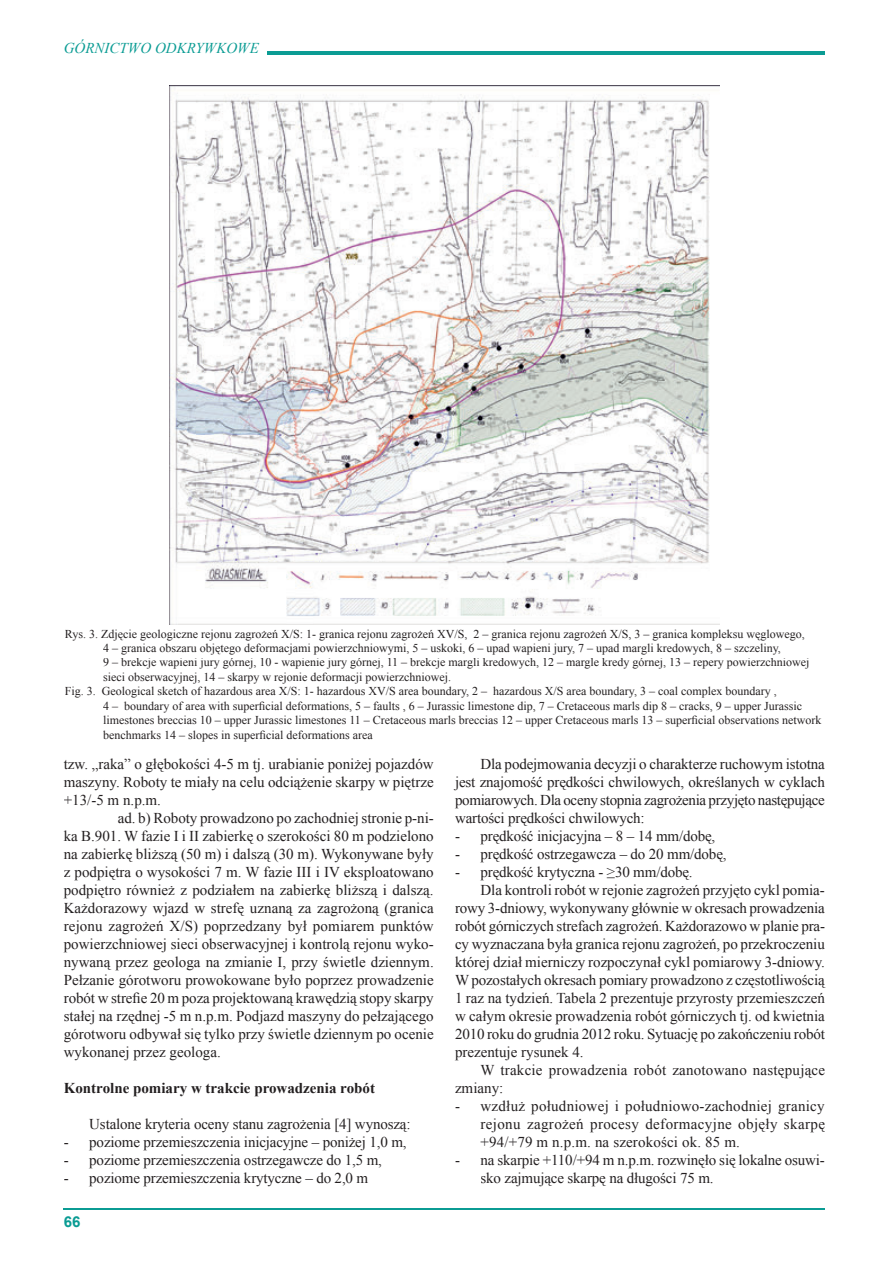
<style>
.page{position:relative;width:893px;height:1263px;background:#fff}
.page>*{position:absolute;margin:0;border:0;box-sizing:border-box;transform-origin:0 0}
.t1{font:15px/18px "Times New Roman";letter-spacing:-.01em;color:#231f20;text-align:justify}
.t2{font:15px "Times New Roman";letter-spacing:.015em;color:#231f20}
.t3{font:700 15px "Times New Roman";color:#231f20}
.t4{font:italic 15px "Times New Roman";color:#0b9c94}
.t5{font:700 15px "Arial";color:#0b9c94}
.t6{font:12px "Times New Roman";color:#231f20}
</style>
<div class="page">
<hr style="left:64px;top:1208px;width:761px;height:1px;background:#0b9c94">
<hr style="left:267px;top:51px;width:558px;height:3px;background:#0b9c94">
<img style="left:169px;top:85px;width:550px;height:539px">
<p class="t4" style="left:64px;top:37px;width:197px">GÓRNICTWO ODKRYWKOWE</p>
<p class="t6" style="left:65px;top:626px;width:742px">Rys. 3. Zdjęcie geologiczne rejonu zagrożeń X/S: 1- granica rejonu zagrożeń XV/S, 2 – granica rejonu zagrożeń X/S, 3 – granica kompleksu węglowego,</p>
<p class="t6" style="left:103px;top:640px;width:679px">4 – granica obszaru objętego deformacjami powierzchniowymi, 5 – uskoki, 6 – upad wapieni jury, 7 – upad margli kredowych, 8 – szczeliny,</p>
<p class="t6" style="left:103px;top:654px;width:708px">9 – brekcje wapieni jury górnej, 10 - wapienie jury górnej, 11 – brekcje margli kredowych, 12 – margle kredy górnej, 13 – repery powierzchniowej</p>
<p class="t6" style="left:103px;top:669px;width:349px">sieci obserwacyjnej, 14 – skarpy w rejonie deformacji powierzchniowej.</p>
<p class="t6" style="left:65px;top:683px;width:713px">Fig. 3. Geological sketch of hazardous area X/S: 1- hazardous XV/S area boundary, 2 – hazardous X/S area boundary, 3 – coal complex boundary ,</p>
<p class="t6" style="left:103px;top:698px;width:700px">4 – boundary of area with superficial deformations, 5 – faults , 6 – Jurassic limestone dip, 7 – Cretaceous marls dip 8 – cracks, 9 – upper Jurassic</p>
<p class="t6" style="left:103px;top:712px;width:720px">limestones breccias 10 – upper Jurassic limestones 11 – Cretaceous marls breccias 12 – upper Cretaceous marls 13 – superficial observations network</p>
<p class="t6" style="left:103px;top:726px;width:271px">benchmarks 14 – slopes in superficial deformations area</p>
<p class="t1" style="left:64px;top:755px;width:371px">tzw. „raka” o głębokości 4-5 m tj. urabianie poniżej pojazdów maszyny. Roboty te miały na celu odciążenie skarpy w piętrze +13/-5 m n.p.m.</p>
<p class="t1" style="left:64px;top:809px;width:372px;text-indent:54px">ad. b) Roboty prowadzono po zachodniej stronie p-ni&shy;ka B.901. W fazie I i II zabierkę o szerokości 80 m podzielono na zabierkę bliższą (50 m) i dalszą (30 m). Wykonywane były z podpiętra o wysokości 7 m. W fazie III i IV eksploatowano podpiętro również z podziałem na zabierkę bliższą i dalszą.<br>Każdorazowy wjazd w strefę uznaną za zagrożoną (granica rejonu zagrożeń X/S) poprzedzany był pomiarem punktów powierzchniowej sieci obserwacyjnej i kontrolą rejonu wyko&shy;nywaną przez geologa na zmianie I, przy świetle dziennym.<br>Pełzanie górotworu prowokowane było poprzez prowadzenie robót w strefie 20 m poza projektowaną krawędzią stopy skarpy stałej na rzędnej -5 m n.p.m. Podjazd maszyny do pełzającego górotworu odbywał się tylko przy świetle dziennym po ocenie wykonanej przez geologa.</p>
<p class="t3" style="left:64px;top:1078px;width:313px">Kontrolne pomiary w trakcie prowadzenia robót</p>
<p class="t1" style="left:89px;top:1115px;width:323px">Ustalone kryteria oceny stanu zagrożenia [4] wynoszą:</p>
<p class="t1" style="left:64px;top:1133px;width:344px">- poziome przemieszczenia inicjacyjne – poniżej 1,0 m,</p>
<p class="t1" style="left:64px;top:1151px;width:320px">- poziome przemieszczenia ostrzegawcze do 1,5 m,</p>
<p class="t1" style="left:64px;top:1169px;width:306px">- poziome przemieszczenia krytyczne – do 2,0 m</p>
<p class="t5" style="left:64px;top:1212px;width:18px">66</p>
<p class="t1" style="left:455px;top:755px;width:371px;text-indent:26px">Dla podejmowania decyzji o charakterze ruchowym istotna jest znajomość prędkości chwilowych, określanych w cyklach pomiarowych. Dla oceny stopnia zagrożenia przyjęto następujące wartości prędkości chwilowych:</p>
<p class="t1" style="left:455px;top:827px;width:262px">- prędkość inicjacyjna – 8 – 14 mm/dobę,</p>
<p class="t1" style="left:455px;top:845px;width:273px">- prędkość ostrzegawcza – do 20 mm/dobę,</p>
<p class="t1" style="left:455px;top:863px;width:239px">- prędkość krytyczna - ≥30 mm/dobę.</p>
<p class="t1" style="left:480px;top:881px;width:346px">Dla kontroli robót w rejonie zagrożeń przyjęto cykl pomia-</p>
<p class="t1" style="left:455px;top:899px;width:371px">rowy 3-dniowy, wykonywany głównie w okresach prowadzenia</p>
<p class="t1" style="left:455px;top:917px;width:372px">robót górniczych strefach zagrożeń. Każdorazowo w planie pra-</p>
<p class="t1" style="left:455px;top:935px;width:371px">cy wyznaczana była granica rejonu zagrożeń, po przekroczeniu</p>
<p class="t1" style="left:455px;top:953px;width:371px">której dział mierniczy rozpoczynał cykl pomiarowy 3-dniowy.</p>
<p class="t1" style="left:455px;top:971px;width:371px">W pozostałych okresach pomiary prowadzono z częstotliwością</p>
<p class="t1" style="left:455px;top:989px;width:371px">1 raz na tydzień. Tabela 2 prezentuje przyrosty przemieszczeń</p>
<p class="t1" style="left:455px;top:1007px;width:371px">w całym okresie prowadzenia robót górniczych tj. od kwietnia</p>
<p class="t1" style="left:455px;top:1025px;width:372px">2010 roku do grudnia 2012 roku. Sytuację po zakończeniu robót</p>
<p class="t1" style="left:455px;top:1043px;width:130px">prezentuje rysunek 4.</p>
<p class="t2" style="left:480px;top:1060px;width:346px">W trakcie prowadzenia robót zanotowano następujące</p>
<p class="t1" style="left:455px;top:1079px;width:50px">zmiany:</p>
<p class="t1" style="left:480px;top:1097px;width:346px;text-indent:-26px">- wzdłuż południowej i południowo-zachodniej granicy rejonu zagrożeń procesy deformacyjne objęły skarpę +94/+79 m n.p.m. na szerokości ok. 85 m.</p>
<p class="t1" style="left:480px;top:1151px;width:346px;text-indent:-26px">- na skarpie +110/+94 m n.p.m. rozwinęło się lokalne osuwi&shy;sko zajmujące skarpę na długości 75 m.</p>
</div>
